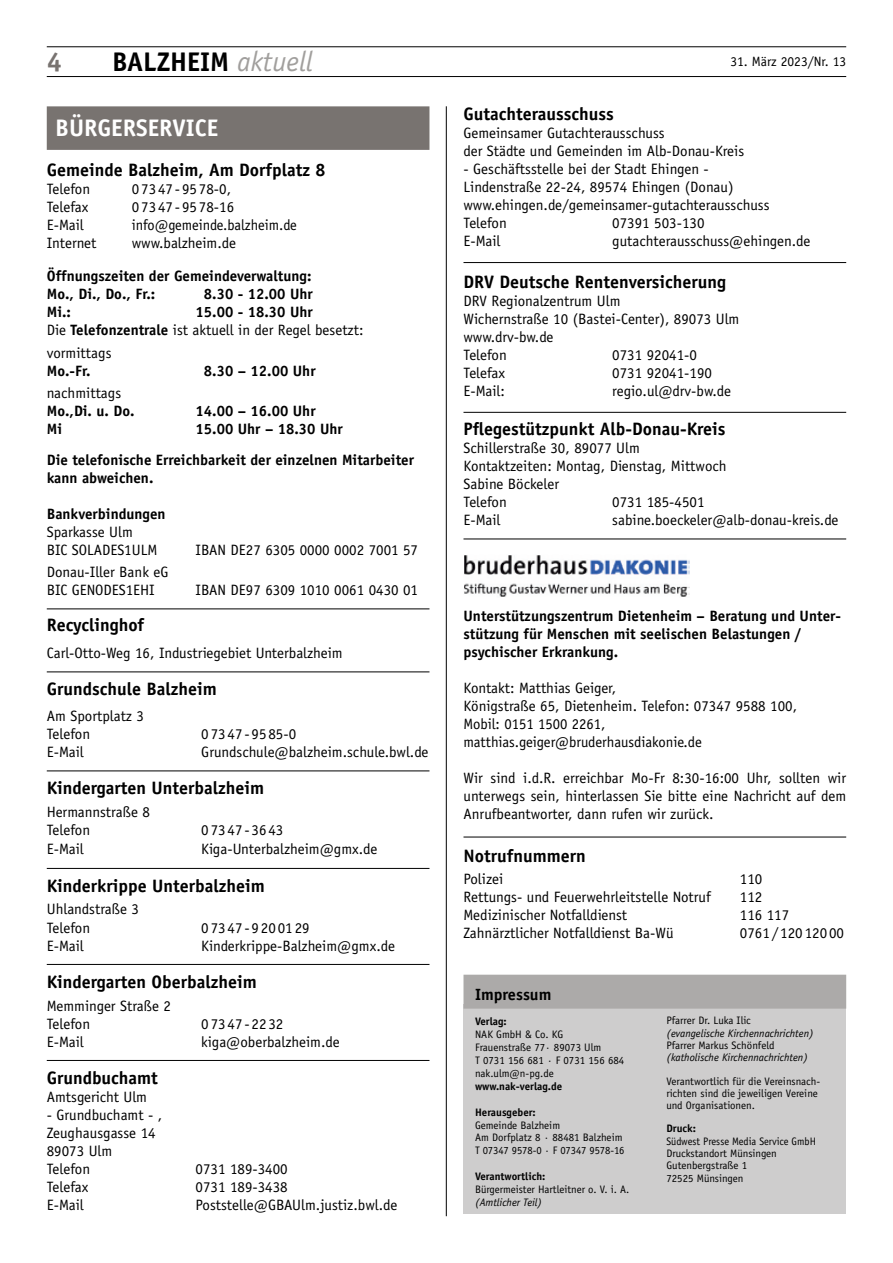
<style>
.page{position:relative;width:893px;height:1263px;background:#fff}
.page>*{position:absolute;margin:0;border:0;box-sizing:border-box;transform-origin:0 0}
.t1{font:700 27px "Officina Sans";color:#000}
.t2{font:700 27px "Officina Sans";color:#787370}
.t3{font:700 24px "Officina Sans";color:#fff}
.t4{font:700 18px "Officina Sans";color:#000}
.t5{font:700 16.35px "Officina Sans";color:#000}
.t6{font:15px/18px "Officina Sans";color:#000}
.t7{font:700 15px/18px "Officina Sans";color:#000}
.t8{font:15px "Officina Sans";color:#000;scale:.96 1}
.t9{font:15px "Officina Sans";letter-spacing:.06em;color:#000}
.t10{font:13.5px "Officina Sans";color:#000}
.t11{font:10.8px/12.9px "Officina Sans";color:#000}
.t12{font:10.8px/12.3px "Officina Sans";color:#000;scale:.95 1}
.t13{font:italic 10.8px "Officina Sans";color:#000}
.t14{font:700 10.8px "Officina Sans";color:#000}
.s1{font-weight:400;font-style:italic;font-size:28.35px;color:#a19f9d}
.s2{font-weight:700}
</style>
<div class="page">
<hr style="left:47px;top:76px;width:799px;height:1px;background:#000">
<hr style="left:47px;top:47px;width:799px;height:1px;background:#000">
<hr style="left:446px;top:106px;width:1px;height:1110px;background:#000">
<hr style="left:463px;top:262px;width:383px;height:1px;background:#000">
<hr style="left:463px;top:412px;width:383px;height:1px;background:#000">
<hr style="left:463px;top:539px;width:383px;height:1px;background:#000">
<hr style="left:463px;top:837px;width:383px;height:1px;background:#000">
<img style="left:464px;top:555px;width:225px;height:42px">
<div style="left:463px;top:1005px;width:383px;height:209px;background:#cecdcd"></div>
<div style="left:463px;top:975px;width:383px;height:34px;background:#acaaa9"></div>
<hr style="left:47px;top:609px;width:382px;height:1px;background:#000">
<hr style="left:47px;top:672px;width:382px;height:1px;background:#000">
<hr style="left:47px;top:771px;width:382px;height:1px;background:#000">
<hr style="left:47px;top:868px;width:382px;height:1px;background:#000">
<hr style="left:47px;top:964px;width:382px;height:1px;background:#000">
<hr style="left:47px;top:1060px;width:382px;height:1px;background:#000">
<div style="left:47px;top:106px;width:382px;height:43px;background:#787370"></div>
<h1 class="t2" style="left:47px;top:45px;width:17px">4</h1>
<h1 class="t1" style="left:112px;top:45px;width:202px">BALZHEIM <span class="s1">aktuell</span></h1>
<p class="t10" style="left:730px;top:53px;width:117px">31. März 2023/Nr. 13</p>
<p class="t4" style="left:463px;top:103px;width:152px">Gutachterausschuss</p>
<p class="t6" style="left:463px;top:124px;width:282px">Gemeinsamer Gutachterausschuss<br>der Städte und Gemeinden im Alb-Donau-Kreis</p>
<p class="t6" style="left:463px;top:160px;width:307px">- Geschäftsstelle bei der Stadt Ehingen - Lindenstraße 22-24, 89574 Ehingen (Donau) www.ehingen.de/gemeinsamer-gutachterausschuss Telefon</p>
<h2 class="t3" style="left:55px;top:112px;width:165px">BÜRGERSERVICE</h2>
<p class="t4" style="left:47px;top:159px;width:280px">Gemeinde Balzheim, Am Dorfplatz 8</p>
<p class="t6" style="left:47px;top:180px;width:45px">Telefon</p>
<p class="t6" style="left:132px;top:180px;width:101px">07347- 95 78-0,</p>
<p class="t6" style="left:47px;top:198px;width:43px">Telefax</p>
<p class="t6" style="left:132px;top:198px;width:104px">07347- 95 78-16</p>
<p class="t6" style="left:47px;top:216px;width:38px">E-Mail</p>
<p class="t8" style="left:132px;top:217px;width:174px">info@gemeinde.balzheim.de</p>
<p class="t6" style="left:47px;top:234px;width:51px">Internet</p>
<p class="t6" style="left:132px;top:234px;width:106px">www.balzheim.de</p>
<p class="t7" style="left:47px;top:267px;width:266px">Öffnungszeiten der Gemeindeverwaltung:<br>Mo., Di., Do., Fr.:</p>
<p class="t6" style="left:612px;top:214px;width:94px">07391 503-130</p>
<p class="t6" style="left:463px;top:232px;width:38px">E-Mail</p>
<p class="t6" style="left:612px;top:232px;width:200px">gutachterausschuss@ehingen.de</p>
<p class="t4" style="left:463px;top:271px;width:264px">DRV Deutsche Rentenversicherung</p>
<p class="t6" style="left:463px;top:292px;width:277px">DRV Regionalzentrum Ulm<br>Wichernstraße 10 (Bastei-Center), 89073 Ulm www.drv-bw.de<br>Telefon</p>
<p class="t7" style="left:204px;top:285px;width:110px">8.30 - 12.00 Uhr</p>
<p class="t6" style="left:47px;top:303px;width:318px;text-indent:149px"><span class="s2">15.00 - 18.30 Uhr<br></span>Die <span class="s2">Telefonzentrale</span> ist aktuell in der Regel besetzt:</p>
<p class="t6" style="left:47px;top:344px;width:66px">vormittags</p>
<p class="t7" style="left:47px;top:361px;width:45px">Mo.-Fr.</p>
<p class="t7" style="left:204px;top:361px;width:113px">8.30 – 12.00 Uhr</p>
<p class="t6" style="left:47px;top:384px;width:76px">nachmittags</p>
<p class="t7" style="left:47px;top:402px;width:89px">Mo.,Di. u. Do.</p>
<p class="t7" style="left:196px;top:402px;width:122px">14.00 – 16.00 Uhr</p>
<p class="t7" style="left:47px;top:420px;width:17px">Mi</p>
<p class="t7" style="left:47px;top:303px;width:26px">Mi.:</p>
<p class="t6" style="left:612px;top:346px;width:86px">0731 92041-0</p>
<p class="t6" style="left:463px;top:364px;width:43px">Telefax</p>
<p class="t6" style="left:612px;top:364px;width:101px">0731 92041-190</p>
<p class="t6" style="left:463px;top:382px;width:43px">E-Mail:</p>
<p class="t6" style="left:612px;top:382px;width:120px">regio.ul@drv-bw.de</p>
<p class="t4" style="left:463px;top:418px;width:264px">Pflegestützpunkt Alb-Donau-Kreis</p>
<p class="t6" style="left:463px;top:439px;width:265px">Schillerstraße 30, 89077 Ulm<br>Kontaktzeiten: Montag, Dienstag, Mittwoch<br>Sabine Böckeler<br>Telefon</p>
<p class="t7" style="left:47px;top:413px;width:369px;line-height:30.8px;text-indent:149px">15.00 Uhr – 18.30 Uhr<br>Die telefonische Erreichbarkeit der einzelnen Mitarbeiter</p>
<p class="t7" style="left:47px;top:468px;width:108px">kann abweichen.</p>
<p class="t7" style="left:47px;top:504px;width:120px">Bankverbindungen</p>
<p class="t6" style="left:47px;top:523px;width:112px">Sparkasse Ulm<br>BIC SOLADES1ULM</p>
<p class="t6" style="left:612px;top:493px;width:94px">0731 185-4501</p>
<p class="t6" style="left:463px;top:511px;width:38px">E-Mail</p>
<p class="t6" style="left:612px;top:511px;width:228px">sabine.boeckeler@alb-donau-kreis.de</p>
<p class="t6" style="left:196px;top:541px;width:224px">IBAN DE27 6305 0000 0002 7001 57</p>
<p class="t6" style="left:47px;top:563px;width:123px">Donau-Iller Bank eG<br>BIC GENODES1EHI</p>
<p class="t6" style="left:196px;top:581px;width:224px">IBAN DE97 6309 1010 0061 0430 01</p>
<p class="t4" style="left:47px;top:614px;width:99px">Recyclinghof</p>
<p class="t6" style="left:47px;top:644px;width:297px">Carl-Otto-Weg 16, Industriegebiet Unterbalzheim</p>
<p class="t4" style="left:47px;top:678px;width:171px">Grundschule Balzheim</p>
<p class="t6" style="left:47px;top:707px;width:99px">Am Sportplatz 3<br>Telefon</p>
<p class="t6" style="left:201px;top:725px;width:96px">0 73 47 - 9585-0</p>
<p class="t6" style="left:47px;top:743px;width:38px">E-Mail</p>
<p class="t6" style="left:201px;top:743px;width:229px">Grundschule@balzheim.schule.bwl.de</p>
<p class="t4" style="left:47px;top:777px;width:219px">Kindergarten Unterbalzheim</p>
<p class="t6" style="left:47px;top:803px;width:105px">Hermannstraße 8<br>Telefon</p>
<p class="t6" style="left:201px;top:821px;width:84px">07347-3643</p>
<p class="t6" style="left:47px;top:840px;width:38px">E-Mail</p>
<p class="t6" style="left:201px;top:840px;width:178px">Kiga-Unterbalzheim@gmx.de</p>
<p class="t4" style="left:47px;top:875px;width:220px">Kinderkrippe Unterbalzheim</p>
<p class="t6" style="left:47px;top:900px;width:94px">Uhlandstraße 3<br>Telefon</p>
<p class="t9" style="left:201px;top:919px;width:110px">07347-9200129</p>
<p class="t6" style="left:47px;top:936px;width:38px">E-Mail</p>
<p class="t6" style="left:201px;top:936px;width:195px">Kinderkrippe-Balzheim@gmx.de</p>
<p class="t4" style="left:47px;top:971px;width:212px">Kindergarten Oberbalzheim</p>
<p class="t6" style="left:47px;top:996px;width:126px">Memminger Straße 2<br>Telefon</p>
<p class="t6" style="left:201px;top:1014px;width:84px">07347-2232</p>
<p class="t6" style="left:47px;top:1032px;width:38px">E-Mail</p>
<p class="t6" style="left:201px;top:1032px;width:140px">kiga@oberbalzheim.de</p>
<p class="t4" style="left:47px;top:1067px;width:113px">Grundbuchamt</p>
<p class="t6" style="left:47px;top:1088px;width:102px">Amtsgericht Ulm</p>
<p class="t6" style="left:47px;top:1106px;width:117px">- Grundbuchamt - ,<br>Zeughausgasse 14<br>89073 Ulm<br>Telefon</p>
<p class="t6" style="left:196px;top:1160px;width:94px">0731 189-3400</p>
<p class="t6" style="left:47px;top:1178px;width:43px">Telefax</p>
<p class="t6" style="left:196px;top:1178px;width:94px">0731 189-3438</p>
<p class="t6" style="left:47px;top:1196px;width:38px">E-Mail</p>
<p class="t6" style="left:196px;top:1196px;width:203px">Poststelle@GBAUlm.justiz.bwl.de</p>
<p class="t7" style="left:463px;top:606px;width:379px">Unterstützungszentrum Dietenheim – Beratung und Unter&shy;stützung für Menschen mit seelischen Belastungen / psychischer Erkrankung.</p>
<p class="t6" style="left:463px;top:679px;width:335px">Kontakt: Matthias Geiger,<br>Königstraße 65, Dietenheim. Telefon: 07347 9588 100, Mobil: 0151 1500 2261, matthias.geiger@bruderhausdiakonie.de</p>
<p class="t6" style="left:463px;top:769px;width:384px;text-align:justify">Wir sind i.d.R. erreichbar Mo-Fr 8:30-16:00 Uhr, sollten wir unterwegs sein, hinterlassen Sie bitte eine Nachricht auf dem Anrufbeantworter, dann rufen wir zurück.</p>
<p class="t4" style="left:463px;top:844px;width:124px">Notrufnummern</p>
<p class="t6" style="left:463px;top:870px;width:41px">Polizei</p>
<p class="t6" style="left:740px;top:870px;width:24px">110</p>
<p class="t6" style="left:463px;top:888px;width:249px">Rettungs- und Feuerwehrleitstelle Notruf</p>
<p class="t6" style="left:740px;top:888px;width:24px">112</p>
<p class="t6" style="left:463px;top:906px;width:165px">Medizinischer Notfalldienst</p>
<p class="t6" style="left:740px;top:906px;width:51px">116 117</p>
<p class="t6" style="left:463px;top:924px;width:212px">Zahnärztlicher Notfalldienst Ba-Wü</p>
<p class="t6" style="left:740px;top:924px;width:106px">0761 /120 120 00</p>
<p class="t5" style="left:475px;top:984px;width:78px">Impressum</p>
<p class="t14" style="left:475px;top:1014px;width:33px">Verlag:</p>
<p class="t11" style="left:475px;top:1028px;width:151px">NAK GmbH &amp; Co. KG<br>Frauenstraße 77· 89073 Ulm<br>T 0731 156 681 · F 0731 156 684 nak.ulm@n-pg.de</p>
<p class="t14" style="left:475px;top:1079px;width:89px">www.nak-verlag.de</p>
<p class="t14" style="left:475px;top:1105px;width:62px">Herausgeber:</p>
<p class="t11" style="left:475px;top:1118px;width:151px">Gemeinde Balzheim<br>Am Dorfplatz 8 · 88481 Balzheim<br>T 07347 9578-0 · F 07347 9578-16</p>
<p class="t14" style="left:475px;top:1170px;width:72px">Verantwortlich:</p>
<p class="t11" style="left:475px;top:1183px;width:156px">Bürgermeister Hartleitner o. V. i. A.</p>
<p class="t13" style="left:475px;top:1196px;width:69px">(Amtlicher Teil)</p>
<p class="t11" style="left:666px;top:1014px;width:86px">Pfarrer Dr. Luka Ilic</p>
<p class="t13" style="left:666px;top:1027px;width:149px">(evangelische Kirchennachrichten)</p>
<p class="t11" style="left:666px;top:1039px;width:110px">Pfarrer Markus Schönfeld</p>
<p class="t13" style="left:666px;top:1051px;width:143px">(katholische Kirchennachrichten)</p>
<p class="t11" style="left:666px;top:1075px;width:155px;line-height:12.3px">Verantwortlich für die Vereinsnach&shy;richten sind die jeweiligen Vereine und Organisationen.</p>
<p class="t14" style="left:666px;top:1122px;width:31px">Druck:</p>
<p class="t12" style="left:666px;top:1135px;width:159px">Südwest Presse Media Service GmbH<br>Druckstandort Münsingen<br>Gutenbergstraße 1<br>72525 Münsingen</p>
</div>
